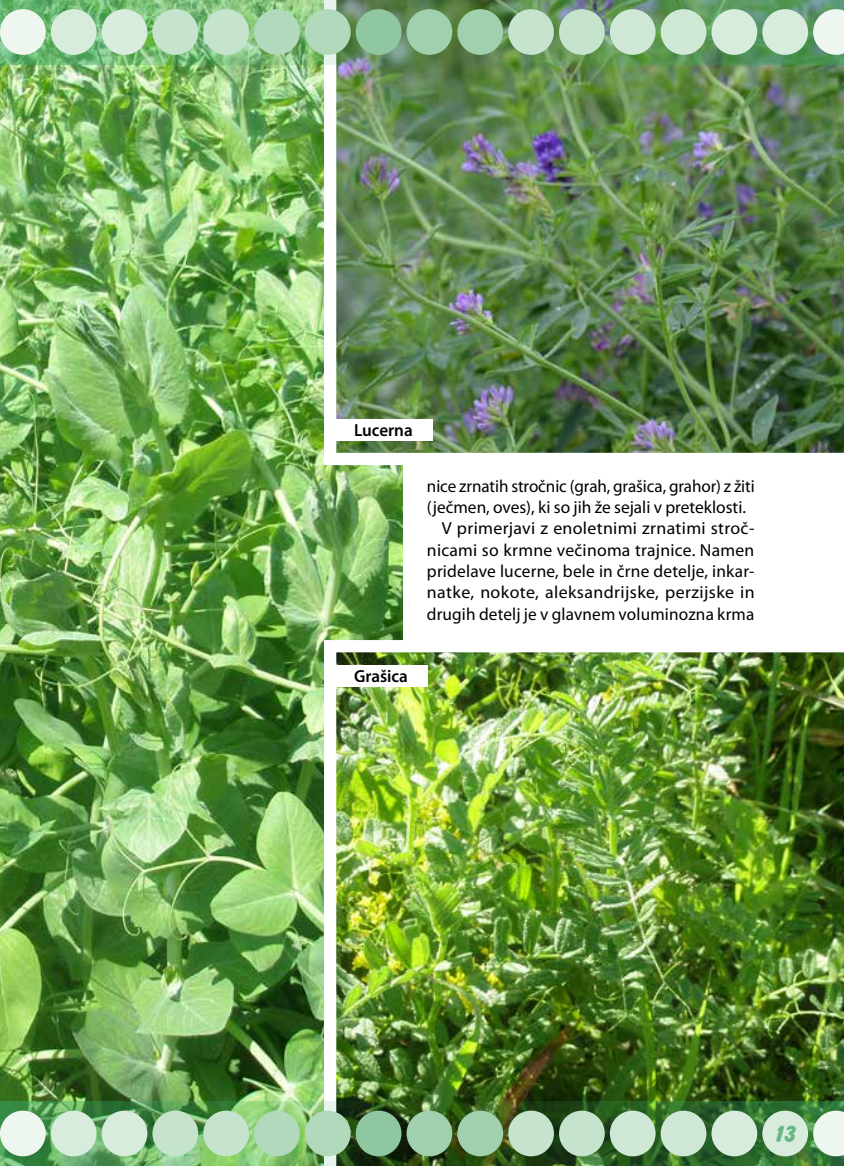
<style>
.page{position:relative;width:844px;height:1166px;background:#fff}
.page>*{position:absolute;margin:0;border:0;box-sizing:border-box;transform-origin:0 0}
.t1{font:700 24.5px "Balloon DEE Extr";color:#68b785}
.t2{font:17.5px "Myriad Pro";letter-spacing:.01em;color:#000}
.t3{font:600 17.5px "Myriad Pro";letter-spacing:-.005em;color:#000}
</style>
<div class="page">
<img style="left:0;top:64px;width:402px;height:1037px">
<img style="left:324px;top:64px;width:519px;height:401px">
<img style="left:324px;top:640px;width:519px;height:461px">
<div style="left:334px;top:419px;width:98px;height:22px;background:#fff"></div>
<div style="left:334px;top:665px;width:93px;height:21px;background:#fff"></div>
<img style="left:0;top:1101px;width:843px;height:65px">
<img style="left:0;top:0;width:843px;height:64px">
<div style="left:762px;top:1110px;width:45px;height:46px;background:#d8ecdd;border-radius:50%"></div>
<div style="left:762px;top:9px;width:45px;height:46px;background:#d8ecdd;border-radius:50%"></div>
<div style="left:711px;top:1110px;width:46px;height:46px;background:#d8ecdd;border-radius:50%"></div>
<div style="left:711px;top:9px;width:46px;height:46px;background:#d8ecdd;border-radius:50%"></div>
<div style="left:660px;top:1110px;width:46px;height:46px;background:#cfe8d5;border-radius:50%"></div>
<div style="left:660px;top:9px;width:46px;height:46px;background:#cfe8d5;border-radius:50%"></div>
<div style="left:609px;top:1110px;width:46px;height:46px;background:#cfe8d5;border-radius:50%"></div>
<div style="left:609px;top:9px;width:46px;height:46px;background:#cfe8d5;border-radius:50%"></div>
<div style="left:559px;top:1110px;width:45px;height:46px;background:#c5e3cd;border-radius:50%"></div>
<div style="left:559px;top:9px;width:45px;height:46px;background:#c5e3cd;border-radius:50%"></div>
<div style="left:508px;top:1110px;width:46px;height:46px;background:#c5e3cd;border-radius:50%"></div>
<div style="left:508px;top:9px;width:46px;height:46px;background:#c5e3cd;border-radius:50%"></div>
<div style="left:457px;top:1110px;width:46px;height:46px;background:#a1d0af;border-radius:50%"></div>
<div style="left:457px;top:9px;width:46px;height:46px;background:#a1d0af;border-radius:50%"></div>
<div style="left:406px;top:1110px;width:46px;height:46px;background:#a1d0af;border-radius:50%"></div>
<div style="left:406px;top:9px;width:46px;height:46px;background:#a1d0af;border-radius:50%"></div>
<div style="left:355px;top:1110px;width:46px;height:46px;background:#8fc7a1;border-radius:50%"></div>
<div style="left:355px;top:9px;width:46px;height:46px;background:#8fc7a1;border-radius:50%"></div>
<div style="left:305px;top:1110px;width:45px;height:46px;background:#b3d9bd;border-radius:50%"></div>
<div style="left:305px;top:9px;width:45px;height:46px;background:#b3d9bd;border-radius:50%"></div>
<div style="left:254px;top:1110px;width:46px;height:46px;background:#b3d9bd;border-radius:50%"></div>
<div style="left:254px;top:9px;width:46px;height:46px;background:#b3d9bd;border-radius:50%"></div>
<div style="left:203px;top:1110px;width:46px;height:46px;background:#c5e3cd;border-radius:50%"></div>
<div style="left:203px;top:9px;width:46px;height:46px;background:#c5e3cd;border-radius:50%"></div>
<div style="left:152px;top:1110px;width:46px;height:46px;background:#c5e3cd;border-radius:50%"></div>
<div style="left:152px;top:9px;width:46px;height:46px;background:#c5e3cd;border-radius:50%"></div>
<div style="left:102px;top:1110px;width:45px;height:46px;background:#d8ecdd;border-radius:50%"></div>
<div style="left:102px;top:9px;width:45px;height:46px;background:#d8ecdd;border-radius:50%"></div>
<div style="left:51px;top:1110px;width:45px;height:46px;background:#d8ecdd;border-radius:50%"></div>
<div style="left:51px;top:9px;width:45px;height:46px;background:#d8ecdd;border-radius:50%"></div>
<div style="left:0;top:1110px;width:46px;height:46px;background:#edf6ef;border-radius:50%"></div>
<div style="left:0;top:9px;width:46px;height:46px;background:#edf6ef;border-radius:50%"></div>
<svg style="left:812px;top:1110px;width:31px;height:46px"></svg>
<svg style="left:812px;top:9px;width:31px;height:46px"></svg>
<p class="t3" style="left:354px;top:419px;width:60px">Lucerna</p>
<p class="t2" style="left:427px;top:475px;width:329px">nice zrnatih stročnic (grah, grašica, grahor) z žiti</p>
<p class="t2" style="left:427px;top:496px;width:320px">(ječmen, oves), ki so jih že sejali v preteklosti.</p>
<p class="t2" style="left:441px;top:518px;width:314px">V primerjavi z enoletnimi zrnatimi stroč-</p>
<p class="t2" style="left:427px;top:539px;width:329px">nicami so krmne večinoma trajnice. Namen</p>
<p class="t2" style="left:427px;top:560px;width:329px">pridelave lucerne, bele in črne detelje, inkar-</p>
<p class="t2" style="left:427px;top:582px;width:329px">natke, nokote, aleksandrijske, perzijske in</p>
<p class="t2" style="left:427px;top:603px;width:329px">drugih detelj je v glavnem voluminozna krma</p>
<p class="t3" style="left:354px;top:664px;width:55px">Grašica</p>
<h1 class="t1" style="left:773px;top:1120px;width:24px">13</h1>
</div>
